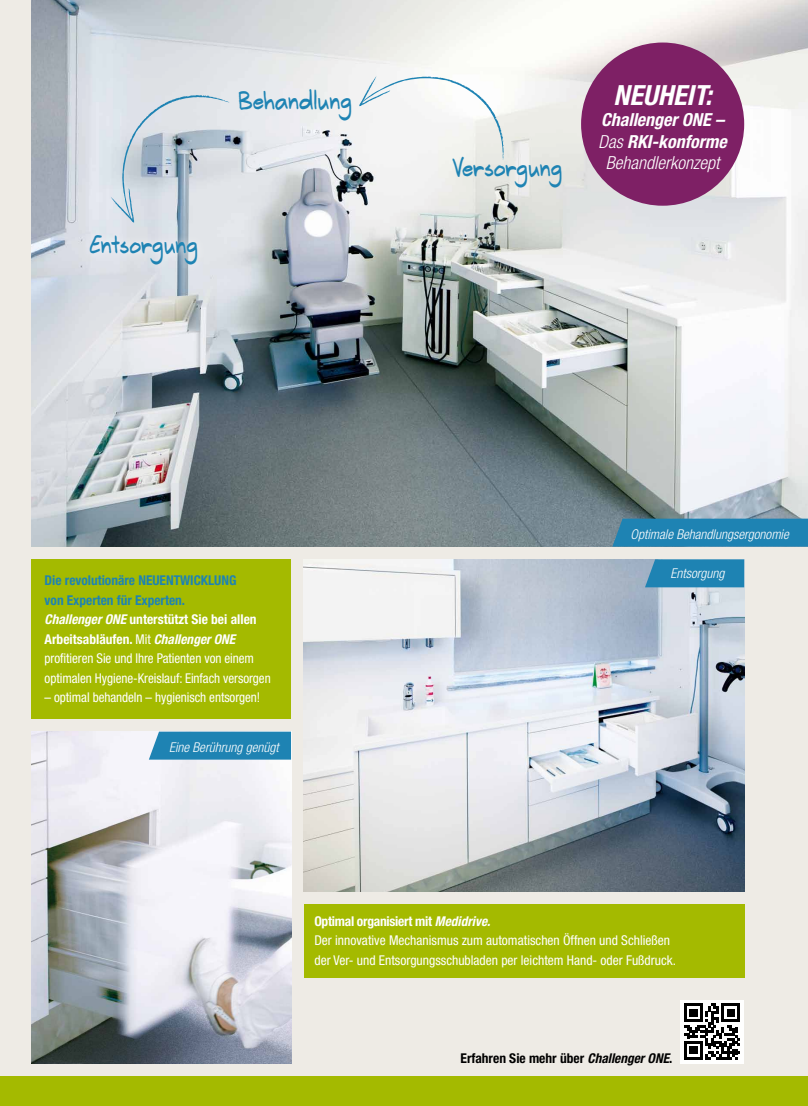
<style>
.page{position:relative;width:808px;height:1106px;background:#eeebe5}
.page>*{position:absolute;margin:0;border:0;box-sizing:border-box;transform-origin:0 0}
.t1{font:italic 700 condensed 27.75px "Helvetica Neue LT Std";color:#fff}
.t2{font:19.35px "Erwin Plain";color:#1e83b3;scale:.8 1}
.t3{font:italic 700 condensed 18px/21.6px "Helvetica Neue LT Std";color:#fff;text-align:center}
.t4{font:condensed 13.5px/19.5px "Helvetica Neue LT Std";color:#fff}
.t5{font:italic 300 condensed 13.5px "Helvetica Neue LT Std";color:#fff}
.t6{font:700 condensed 13.5px "Helvetica Neue LT Std";color:#000}
.s1{font-weight:300}
.s2{font-weight:700;color:#1e83b3}
.s3{font-weight:700;font-style:italic}
.s4{font-weight:700}
.s5{font-style:italic}
</style>
<div class="page">
<img style="left:304px;top:559px;width:440px;height:332px">
<img style="left:32px;top:731px;width:259px;height:332px">
<div style="left:304px;top:904px;width:440px;height:73px;background:#a4ba00"></div>
<div style="left:0;top:1076px;width:808px;height:30px;background:#a4ba00"></div>
<svg style="left:149px;top:731px;width:143px;height:28px;background:#2b8ab7"></svg>
<svg style="left:645px;top:559px;width:100px;height:28px;background:#2887b4"></svg>
<div style="left:680px;top:999px;width:64px;height:64px;background:#fff"></div>
<svg style="left:684px;top:1003px;width:56px;height:56px"></svg>
<div style="left:32px;top:559px;width:259px;height:160px;background:#a4ba00"></div>
<img style="left:32px;top:0;width:776px;height:546px">
<div style="left:81px;top:226px;width:126px;height:48px;background:#fff;opacity:.75"></div>
<svg style="left:111px;top:95px;width:119px;height:128px"></svg>
<svg style="left:359px;top:75px;width:145px;height:85px"></svg>
<div style="left:581px;top:43px;width:163px;height:163px;background:#7e2065;border-radius:50%"></div>
<div style="left:612px;top:518px;width:196px;height:28px;background:#1e83b3"></div>
<h2 class="t2" style="left:239px;top:91px;width:143px">Behandlung</h2>
<h2 class="t2" style="left:90px;top:235px;width:137px">Entsorgung</h2>
<h2 class="t2" style="left:454px;top:158px;width:137px">Versorgung</h2>
<h1 class="t1" style="left:613px;top:78px;width:100px">NEUHEIT:</h1>
<h3 class="t3" style="left:598px;top:109px;width:130px">Challenger ONE –<br><span class="s1">Das</span> RKI-konforme<br><span class="s1">Behandlerkonzept</span></h3>
<p class="t4" style="left:45px;top:571px;width:228px"><span class="s2">Die revolutionäre NEUENTWICKLUNG<br>von Experten für Experten.<br></span><span class="s3">Challenger ONE</span> <span class="s4">unterstützt Sie bei allen Arbeitsabläufen.</span> Mit <span class="s3">Challenger ONE </span>profitieren Sie und Ihre Patienten von einem optimalen Hygiene-Kreislauf: Einfach versorgen</p>
<p class="t4" style="left:45px;top:688px;width:217px">– optimal behandeln – hygienisch entsorgen!</p>
<p class="t5" style="left:169px;top:739px;width:111px">Eine Berührung genügt</p>
<p class="t5" style="left:631px;top:526px;width:160px">Optimale Behandlungsergonomie</p>
<p class="t5" style="left:671px;top:566px;width:55px">Entsorgung</p>
<p class="t4" style="left:314px;top:911px;width:363px"><span class="s4">Optimal organisiert mit</span> <span class="s3">Medidrive.<br></span>Der innovative Mechanismus zum automatischen Öffnen und Schließen der Ver- und Entsorgungsschubladen per leichtem Hand- oder Fußdruck.</p>
<p class="t6" style="left:461px;top:1050px;width:213px">Erfahren Sie mehr über <span class="s5">Challenger ONE</span>.</p>
</div>
